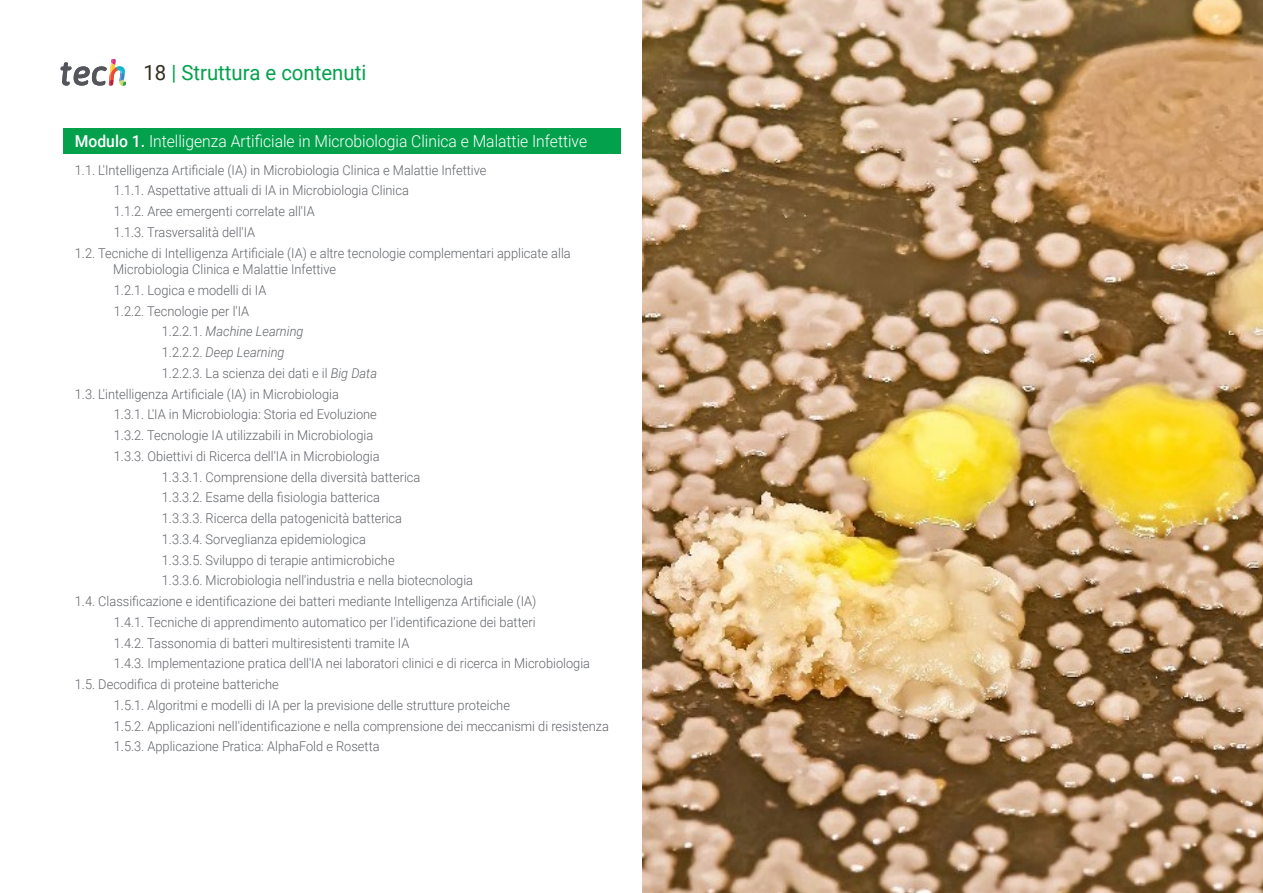
<style>
.page{position:relative;width:1263px;height:893px;background:#fff}
.page>*{position:absolute;margin:0;border:0;box-sizing:border-box;transform-origin:0 0}
.t1{font:21px "Roboto";color:#04a14d}
.t2{font:300 16.5px "Roboto";color:#fff;scale:.95 1}
.t3{font:300 13.5px "Roboto";color:#61646a;scale:.95 1}
.t4{font:italic 300 13.5px "Roboto";color:#61646a;scale:.95 1}
.s1{color:#312e20}
.s2{font-weight:500}
.s3{font-style:normal}
.s4{font-style:italic}
</style>
<div class="page">
<div style="left:64px;top:129px;width:557px;height:25px;background:#04a14d"></div>
<img style="left:643px;top:0;width:620px;height:893px">
<svg style="left:61px;top:59px;width:65px;height:27px"></svg>
<h1 class="t1" style="left:144px;top:57px;width:224px"><span class="s1">18</span> | Struttura e contenuti</h1>
<p class="t2" style="left:75px;top:130px;width:541px"><span class="s2">Modulo 1.</span> Intelligenza Artificiale in Microbiologia Clinica e Malattie Infettive</p>
<p class="t3" style="left:75px;top:160px;width:435px">1.1. L'Intelligenza Artificiale (IA) in Microbiologia Clinica e Malattie Infettive</p>
<p class="t3" style="left:114px;top:181px;width:312px">1.1.1. Aspettative attuali di IA in Microbiologia Clinica</p>
<p class="t3" style="left:114px;top:202px;width:213px">1.1.2. Aree emergenti correlate all'IA</p>
<p class="t3" style="left:114px;top:222px;width:150px">1.1.3. Trasversalità dell'IA</p>
<p class="t3" style="left:75px;top:243px;width:523px">1.2. Tecniche di Intelligenza Artificiale (IA) e altre tecnologie complementari applicate alla</p>
<p class="t3" style="left:113px;top:260px;width:236px">Microbiologia Clinica e Malattie Infettive</p>
<p class="t3" style="left:114px;top:280px;width:162px">1.2.1. Logica e modelli di IA</p>
<p class="t3" style="left:114px;top:301px;width:144px">1.2.2. Tecnologie per l'IA</p>
<p class="t4" style="left:162px;top:322px;width:151px"><span class="s3">1.2.2.1.</span> Machine Learning</p>
<p class="t4" style="left:162px;top:343px;width:131px"><span class="s3">1.2.2.2.</span> Deep Learning</p>
<p class="t3" style="left:162px;top:363px;width:228px">1.2.2.3. La scienza dei dati e il <span class="s4">Big Data</span></p>
<p class="t3" style="left:75px;top:384px;width:279px">1.3. L'intelligenza Artificiale (IA) in Microbiologia</p>
<p class="t3" style="left:114px;top:405px;width:278px">1.3.1. L'IA in Microbiologia: Storia ed Evoluzione</p>
<p class="t3" style="left:114px;top:426px;width:274px">1.3.2. Tecnologie IA utilizzabili in Microbiologia</p>
<p class="t3" style="left:114px;top:446px;width:281px">1.3.3. Obiettivi di Ricerca dell'IA in Microbiologia</p>
<p class="t3" style="left:162px;top:467px;width:274px">1.3.3.1. Comprensione della diversità batterica</p>
<p class="t3" style="left:162px;top:488px;width:231px">1.3.3.2. Esame della fisiologia batterica</p>
<p class="t3" style="left:162px;top:509px;width:254px">1.3.3.3. Ricerca della patogenicità batterica</p>
<p class="t3" style="left:162px;top:529px;width:216px">1.3.3.4. Sorveglianza epidemiologica</p>
<p class="t3" style="left:162px;top:550px;width:247px">1.3.3.5. Sviluppo di terapie antimicrobiche</p>
<p class="t3" style="left:162px;top:571px;width:329px">1.3.3.6. Microbiologia nell'industria e nella biotecnologia</p>
<p class="t3" style="left:75px;top:592px;width:487px">1.4. Classificazione e identificazione dei batteri mediante Intelligenza Artificiale (IA)</p>
<p class="t3" style="left:114px;top:612px;width:445px">1.4.1. Tecniche di apprendimento automatico per l'identificazione dei batteri</p>
<p class="t3" style="left:114px;top:633px;width:313px">1.4.2. Tassonomia di batteri multiresistenti tramite IA</p>
<p class="t3" style="left:114px;top:654px;width:503px">1.4.3. Implementazione pratica dell'IA nei laboratori clinici e di ricerca in Microbiologia</p>
<p class="t3" style="left:75px;top:675px;width:216px">1.5. Decodifica di proteine batteriche</p>
<p class="t3" style="left:114px;top:695px;width:418px">1.5.1. Algoritmi e modelli di IA per la previsione delle strutture proteiche</p>
<p class="t3" style="left:114px;top:716px;width:523px">1.5.2. Applicazioni nell'identificazione e nella comprensione dei meccanismi di resistenza</p>
<p class="t3" style="left:114px;top:737px;width:281px">1.5.3. Applicazione Pratica: AlphaFold e Rosetta</p>
</div>
